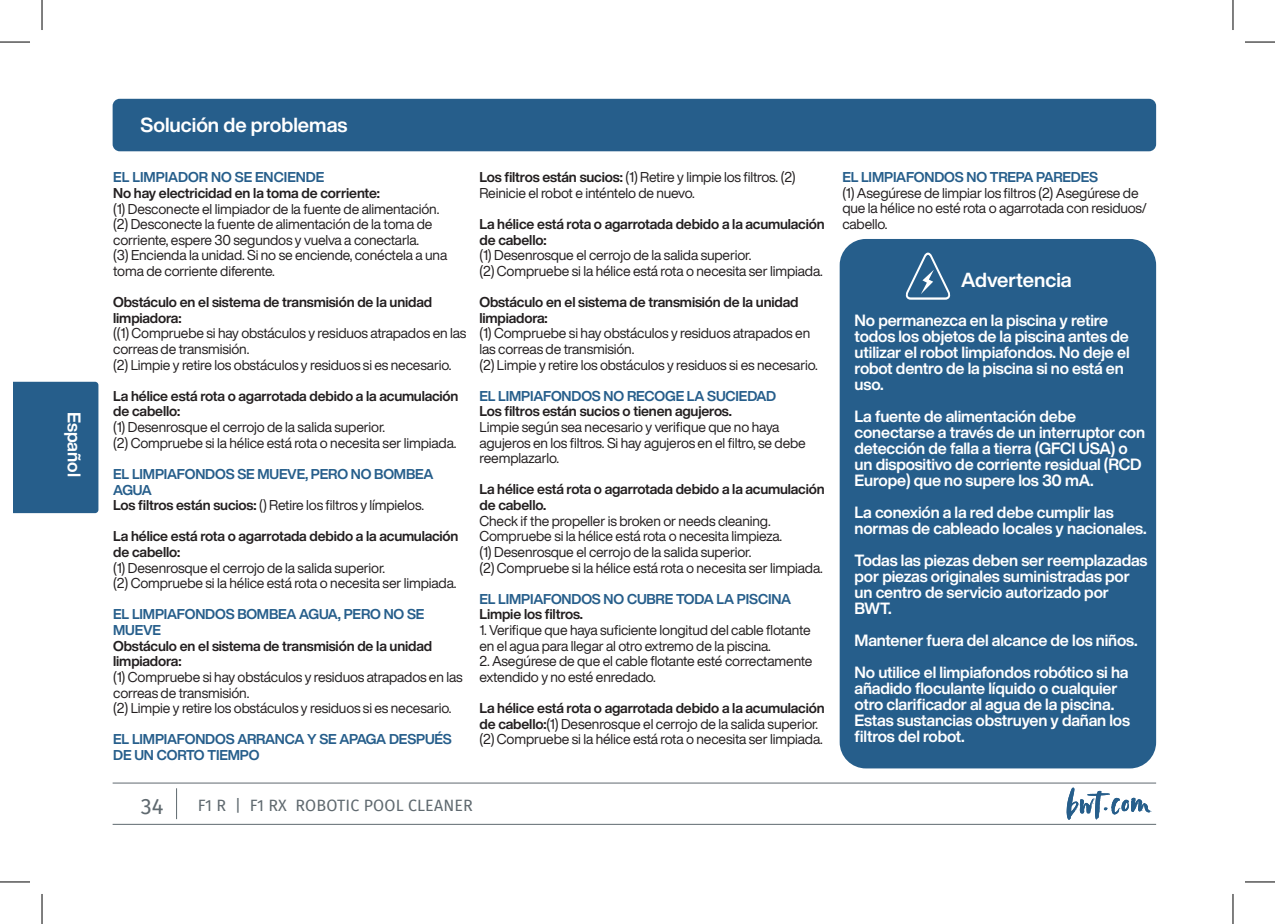
<style>
.page{position:relative;width:1275px;height:924px;background:#fff}
.page>*{position:absolute;margin:0;border:0;box-sizing:border-box;transform-origin:0 0}
.t1{font:22px "Fira Sans";color:#5f696f}
.t2{font:700 20px "Helvetica Now Display";color:#fff}
.t3{font:700 18px "Helvetica Now Display";color:#fff}
.t4{font:700 16px/16px "Helvetica Now Display";letter-spacing:-.01em;color:#fff}
.t5{font:16px "Fira Sans";letter-spacing:.01em;color:#5f696f}
.t6{font:14px/15.6px "Helvetica Now Display";letter-spacing:-.01em;color:#231f20}
.t7{font:700 14px/15.6px "Helvetica Now Display";letter-spacing:-.01em;color:#231f20}
.t8{font:700 14px/15.6px "Helvetica Now Display";letter-spacing:-.01em;color:#265e8b}
.s1{color:#231f20}
.s2{font-weight:400;color:#231f20}
.s3{font-weight:700}
</style>
<div class="page">
<div style="left:14px;top:381px;width:84px;height:132px;background:#265e8b"></div>
<hr style="left:113px;top:823px;width:1043px;height:1px;background:#5f696f">
<hr style="left:113px;top:782px;width:1043px;height:1px;background:#5f696f">
<hr style="left:176px;top:787px;width:1px;height:31px;background:#5f696f">
<svg style="left:1066px;top:787px;width:84px;height:32px"></svg>
<div style="left:113px;top:99px;width:1043px;height:52px;background:#265e8b;border-radius:7px"></div>
<div style="left:844px;top:244px;width:307px;height:519px;background:#265e8b;border-radius:21px"></div>
<div style="left:839px;top:239px;width:317px;height:529px;border:10px solid #265e8b;border-radius:21px"></div>
<svg style="left:905px;top:252px;width:45px;height:47px"></svg>
<hr style="left:0;top:42px;width:30px;height:1px;background:#000">
<hr style="left:1245px;top:42px;width:30px;height:1px;background:#000">
<hr style="left:0;top:881px;width:30px;height:1px;background:#000">
<hr style="left:1245px;top:881px;width:30px;height:1px;background:#000">
<hr style="left:42px;top:0;width:1px;height:30px;background:#000">
<hr style="left:42px;top:893px;width:1px;height:30px;background:#000">
<hr style="left:1232px;top:0;width:1px;height:30px;background:#000">
<hr style="left:1232px;top:893px;width:1px;height:30px;background:#000">
<p class="t3" style="left:87px;top:411px;width:67px;rotate:90deg">Español</p>
<h2 class="t2" style="left:140px;top:111px;width:209px">Solución de problemas</h2>
<p class="t8" style="left:113px;top:169px;width:213px">EL LIMPIADOR NO SE ENCIENDE</p>
<p class="t7" style="left:113px;top:185px;width:268px">No hay electricidad en la toma de corriente:</p>
<p class="t6" style="left:113px;top:200px;width:336px">(1) Desconecte el limpiador de la fuente de alimentación. (2) Desconecte la fuente de alimentación de la toma de corriente, espere 30 segundos y vuelva a conectarla.<br>(3) Encienda la unidad. Si no se enciende, conéctela a una toma de corriente diferente.</p>
<p class="t7" style="left:113px;top:294px;width:320px">Obstáculo en el sistema de transmisión de la unidad limpiadora:</p>
<p class="t6" style="left:113px;top:325px;width:355px">((1) Compruebe si hay obstáculos y residuos atrapados en las correas de transmisión.<br>(2) Limpie y retire los obstáculos y residuos si es necesario.</p>
<p class="t7" style="left:113px;top:388px;width:347px">La hélice está rota o agarrotada debido a la acumulación de cabello:</p>
<p class="t6" style="left:113px;top:419px;width:345px">(1) Desenrosque el cerrojo de la salida superior.<br>(2) Compruebe si la hélice está rota o necesita ser limpiada.</p>
<p class="t8" style="left:113px;top:466px;width:322px">EL LIMPIAFONDOS SE MUEVE, PERO NO BOMBEA<br>AGUA<br><span class="s1">Los filtros están sucios:</span> <span class="s2">() Retire los filtros y límpielos.</span></p>
<p class="t7" style="left:113px;top:528px;width:347px">La hélice está rota o agarrotada debido a la acumulación de cabello:</p>
<p class="t6" style="left:113px;top:559px;width:345px">(1) Desenrosque el cerrojo de la salida superior.<br>(2) Compruebe si la hélice está rota o necesita ser limpiada.</p>
<p class="t8" style="left:113px;top:606px;width:313px">EL LIMPIAFONDOS BOMBEA AGUA, PERO NO SE<br>MUEVE</p>
<p class="t7" style="left:113px;top:637px;width:320px">Obstáculo en el sistema de transmisión de la unidad limpiadora:</p>
<p class="t6" style="left:113px;top:668px;width:351px">(1) Compruebe si hay obstáculos y residuos atrapados en las correas de transmisión.<br>(2) Limpie y retire los obstáculos y residuos si es necesario.</p>
<p class="t8" style="left:113px;top:731px;width:340px">EL LIMPIAFONDOS ARRANCA Y SE APAGA DESPUÉS<br>DE UN CORTO TIEMPO</p>
<p class="t6" style="left:479px;top:169px;width:318px"><span class="s3">Los filtros están sucios:</span> (1) Retire y limpie los filtros. (2)<br>Reinicie el robot e inténtelo de nuevo.</p>
<p class="t7" style="left:479px;top:216px;width:347px">La hélice está rota o agarrotada debido a la acumulación de cabello:</p>
<p class="t6" style="left:479px;top:247px;width:345px">(1) Desenrosque el cerrojo de la salida superior.<br>(2) Compruebe si la hélice está rota o necesita ser limpiada.</p>
<p class="t7" style="left:479px;top:294px;width:320px">Obstáculo en el sistema de transmisión de la unidad limpiadora:</p>
<p class="t6" style="left:479px;top:325px;width:340px">(1) Compruebe si hay obstáculos y residuos atrapados en las correas de transmisión.<br>(2) Limpie y retire los obstáculos y residuos si es necesario.</p>
<p class="t8" style="left:479px;top:388px;width:298px">EL LIMPIAFONDOS NO RECOGE LA SUCIEDAD</p>
<p class="t7" style="left:479px;top:403px;width:254px">Los filtros están sucios o tienen agujeros.</p>
<p class="t6" style="left:479px;top:419px;width:328px">Limpie según sea necesario y verifique que no haya agujeros en los filtros. Si hay agujeros en el filtro, se debe reemplazarlo.</p>
<p class="t7" style="left:479px;top:481px;width:347px">La hélice está rota o agarrotada debido a la acumulación de cabello.</p>
<p class="t6" style="left:479px;top:512px;width:345px">Check if the propeller is broken or needs cleaning.<br>Compruebe si la hélice está rota o necesita limpieza.<br>(1) Desenrosque el cerrojo de la salida superior.<br>(2) Compruebe si la hélice está rota o necesita ser limpiada.</p>
<p class="t8" style="left:479px;top:590px;width:313px">EL LIMPIAFONDOS NO CUBRE TODA LA PISCINA</p>
<p class="t7" style="left:479px;top:606px;width:105px">Limpie los filtros.</p>
<p class="t6" style="left:479px;top:621px;width:333px">1. Verifique que haya suficiente longitud del cable flotante en el agua para llegar al otro extremo de la piscina.</p>
<p class="t6" style="left:479px;top:653px;width:335px">2. Asegúrese de que el cable flotante esté correctamente extendido y no esté enredado.</p>
<p class="t6" style="left:479px;top:699px;width:347px"><span class="s3">La hélice está rota o agarrotada debido a la acumulación de cabello:</span>(1) Desenrosque el cerrojo de la salida superior. (2) Compruebe si la hélice está rota o necesita ser limpiada.</p>
<h1 class="t1" style="left:141px;top:789px;width:24px">34</h1>
<p class="t5" style="left:198px;top:792px;width:277px">F1 R | F1 RX ROBOTIC POOL CLEANER</p>
<p class="t8" style="left:842px;top:169px;width:257px">EL LIMPIAFONDOS NO TREPA PAREDES</p>
<p class="t6" style="left:842px;top:185px;width:306px">(1) Asegúrese de limpiar los filtros (2) Asegúrese de que la hélice no esté rota o agarrotada con residuos/ cabello.</p>
<h2 class="t2" style="left:961px;top:266px;width:112px">Advertencia</h2>
<p class="t4" style="left:854px;top:312px;width:276px">No permanezca en la piscina y retire todos los objetos de la piscina antes de utilizar el robot limpiafondos. No deje el robot dentro de la piscina si no está en uso.</p>
<p class="t4" style="left:854px;top:408px;width:292px">La fuente de alimentación debe conectarse a través de un interruptor con detección de falla a tierra (GFCI USA) o un dispositivo de corriente residual (RCD Europe) que no supere los 30 mA.</p>
<p class="t4" style="left:854px;top:504px;width:293px">La conexión a la red debe cumplir las normas de cableado locales y nacionales.</p>
<p class="t4" style="left:854px;top:552px;width:294px">Todas las piezas deben ser reemplazadas por piezas originales suministradas por un centro de servicio autorizado por<br>BWT.</p>
<p class="t4" style="left:854px;top:624px;width:284px;line-height:32px">Mantener fuera del alcance de los niños.<br>No utilice el limpiafondos robótico si ha</p>
<p class="t4" style="left:854px;top:680px;width:277px">añadido floculante líquido o cualquier otro clarificador al agua de la piscina.<br>Estas sustancias obstruyen y dañan los filtros del robot.</p>
</div>
